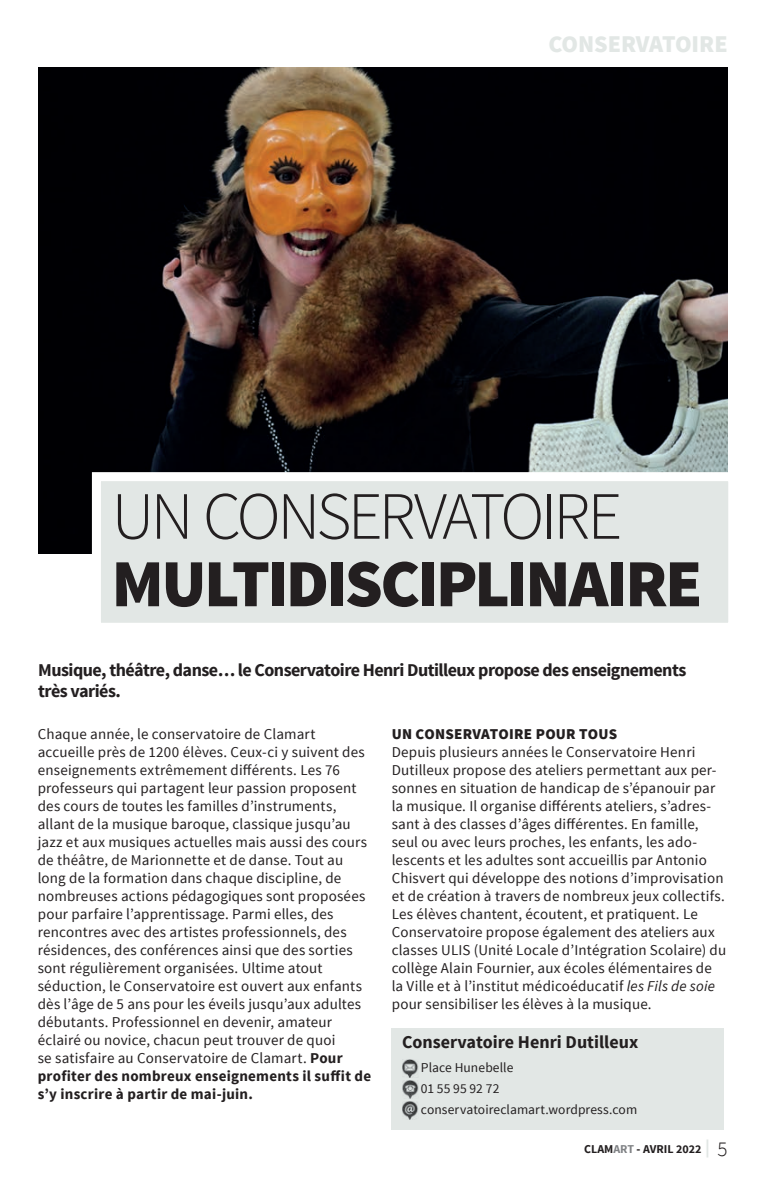
<style>
.page{position:relative;width:766px;height:1191px;background:#fff}
.page>*{position:absolute;margin:0;border:0;box-sizing:border-box;transform-origin:0 0}
.t1{font:900 67.5px "Source Sans Pro";letter-spacing:-.04em;color:#231f20}
.t2{font:300 67.5px "Source Sans Pro";letter-spacing:-.055em;color:#231f20}
.t3{font:900 24px "Source Sans Pro";color:#e2e7e5}
.t4{font:700 18px/21px "Source Sans Pro";letter-spacing:-.03em;color:#231f20}
.t5{font:700 18px "Source Sans Pro";color:#231f20}
.t6{font:15px/18px "Source Sans Pro";letter-spacing:.01em;color:#231f20}
.t7{font:900 15px "Source Sans Pro";letter-spacing:.02em;color:#231f20}
.t8{font:13.5px/21px "Source Sans Pro";letter-spacing:.005em;color:#231f20}
.t9{font:700 12px "Source Sans Pro";color:#231f20}
.s1{font-weight:700}
.s2{font-style:italic}
.s3{color:#808285}
.s4{font-size:18px;color:#e2e7e5}
.s5{font-weight:300;font-size:21px}
</style>
<div class="page">
<img style="left:38px;top:67px;width:689px;height:487px">
<div style="left:92px;top:472px;width:645px;height:160px;background:#e2e7e5;border:9px solid #fff"></div>
<div style="left:391px;top:1028px;width:332px;height:101px;background:#e2e7e5"></div>
<img style="left:402px;top:1059px;width:16px;height:18px">
<img style="left:402px;top:1080px;width:16px;height:18px">
<img style="left:402px;top:1101px;width:16px;height:18px">
<h2 class="t3" style="left:548px;top:28px;width:181px">CONSERVATOIRE</h2>
<h1 class="t2" style="left:111px;top:475px;width:512px">UN CONSERVATOIRE</h1>
<h1 class="t1" style="left:111px;top:540px;width:592px">MULTIDISCIPLINAIRE</h1>
<p class="t4" style="left:38px;top:660px;width:649px">Musique, théâtre, danse… le Conservatoire Henri Dutilleux propose des enseignements très variés.</p>
<p class="t6" style="left:38px;top:725px;width:335px">Chaque année, le conservatoire de Clamart accueille près de 1200 élèves. Ceux-ci y suivent des enseignements extrêmement différents. Les 76 professeurs qui partagent leur passion proposent des cours de toutes les familles d’instruments, allant de la musique baroque, classique jusqu’au jazz et aux musiques actuelles mais aussi des cours de théâtre, de Marionnette et de danse. Tout au long de la formation dans chaque discipline, de nombreuses actions pédagogiques sont proposées pour parfaire l’apprentissage. Parmi elles, des rencontres avec des artistes professionnels, des résidences, des conférences ainsi que des sorties sont régulièrement organisées. Ultime atout séduction, le Conservatoire est ouvert aux enfants dès l’âge de 5 ans pour les éveils jusqu’aux adultes débutants. Professionnel en devenir, amateur éclairé ou novice, chacun peut trouver de quoi<br>se satisfaire au Conservatoire de Clamart. <span class="s1">Pour profiter des nombreux enseignements il suffit de s’y inscrire à partir de mai-juin.</span></p>
<p class="t7" style="left:391px;top:724px;width:227px">UN CONSERVATOIRE POUR TOUS</p>
<p class="t6" style="left:391px;top:743px;width:336px">Depuis plusieurs années le Conservatoire Henri Dutilleux propose des ateliers permettant aux per&shy;sonnes en situation de handicap de s’épanouir par la musique. Il organise différents ateliers, s’adres&shy;sant à des classes d’âges différentes. En famille, seul ou avec leurs proches, les enfants, les ado&shy;lescents et les adultes sont accueillis par Antonio Chisvert qui développe des notions d’improvisation et de création à travers de nombreux jeux collectifs.<br>Les élèves chantent, écoutent, et pratiquent. Le Conservatoire propose également des ateliers aux classes ULIS (Unité Locale d’Intégration Scolaire) du collège Alain Fournier, aux écoles élémentaires de la Ville et à l’institut médicoéducatif <span class="s2">les Fils de soie </span>pour sensibiliser les élèves à la musique.</p>
<p class="t5" style="left:402px;top:1031px;width:237px">Conservatoire Henri Dutilleux</p>
<p class="t8" style="left:421px;top:1056px;width:218px">Place Hunebelle<br>01 55 95 92 72 conservatoireclamart.wordpress.com</p>
<p class="t9" style="left:584px;top:1141px;width:145px">CLAM<span class="s3">ART</span> - AVRIL 2022 <span class="s4">|</span> <span class="s5">5</span></p>
</div>
